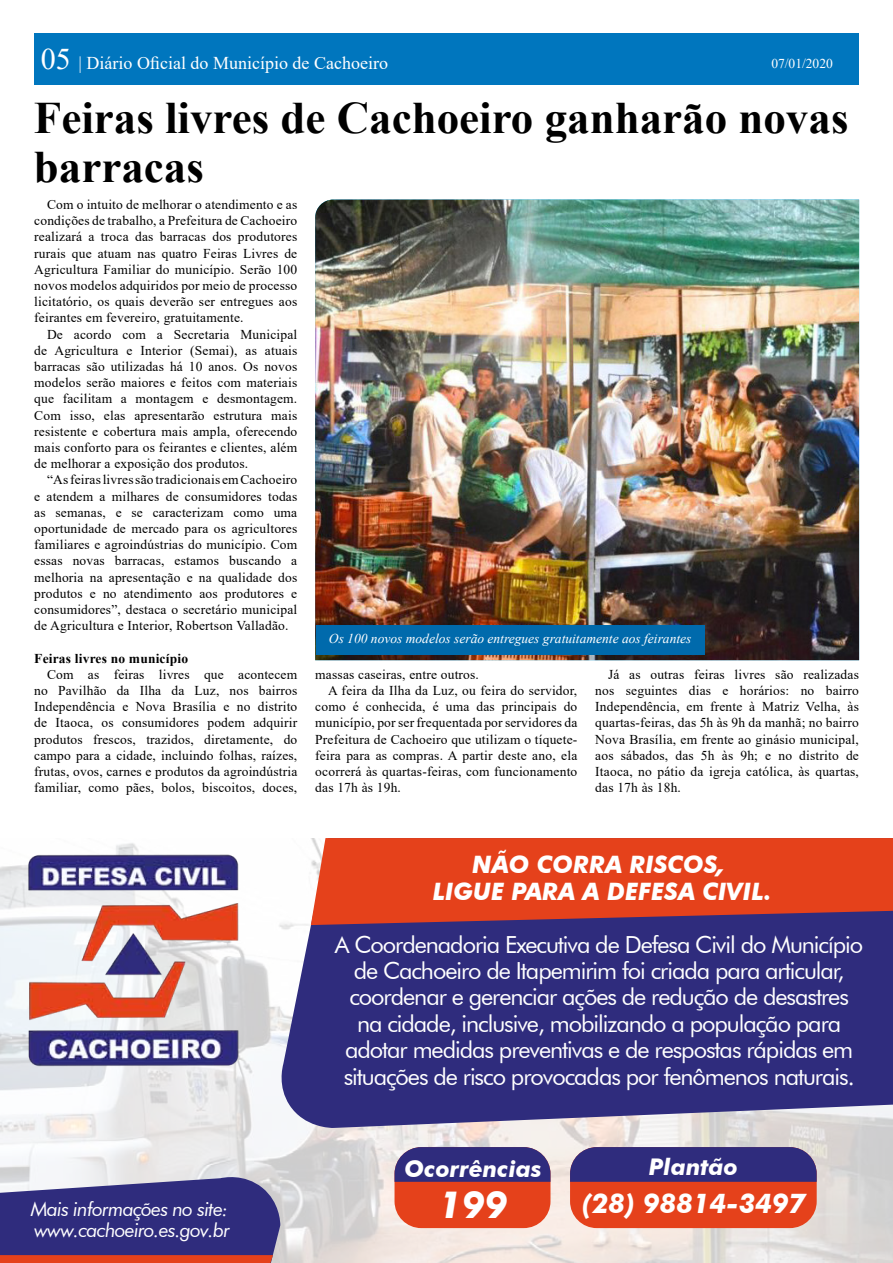
<style>
.page{position:relative;width:893px;height:1263px;background:#fff}
.page>*{position:absolute;margin:0;border:0;box-sizing:border-box;transform-origin:0 0}
.t1{font:700 45px/49.5px "Times New Roman";color:#000}
.t2{font:italic 700 37.5px "Futura BT";color:#fff}
.t3{font:italic 700 27.3px "Futura BT";color:#fff}
.t4{font:italic 700 24px/26.4px "Futura BT";color:#fff;text-align:center}
.t5{font:23.55px/26.4px "Futura BT";letter-spacing:-.045em;color:#fff;text-align:center}
.t6{font:italic 700 22.95px "Futura BT";color:#fff}
.t7{font:italic 19.5px/21px "Futura BT";letter-spacing:-.04em;color:#fff}
.t8{font:18px "Times New Roman";color:#fff}
.t9{font:13.5px/16.2px "Times New Roman";letter-spacing:.015em;color:#000;text-align:justify}
.t10{font:italic 13.5px "Times New Roman";color:#fff}
.t11{font:700 13.5px "Times New Roman";letter-spacing:.015em;color:#000}
.t12{font:13.5px "Times New Roman";color:#fff}
.s1{font-size:30px}
</style>
<div class="page">
<img style="left:315px;top:200px;width:544px;height:460px">
<div style="left:34px;top:34px;width:824px;height:51px;background:#0076be"></div>
<img style="left:0;top:843px;width:892px;height:420px">
<svg style="left:278px;top:843px;width:615px;height:285px;background:#423f88"></svg>
<svg style="left:311px;top:838px;width:582px;height:87px;background:#d64226"></svg>
<div style="left:394px;top:1147px;width:156px;height:81px;background:#e5411b;border-radius:27px"></div>
<svg style="left:394px;top:1147px;width:156px;height:35px;background:#3b3782"></svg>
<div style="left:570px;top:1147px;width:247px;height:81px;background:#e5411b;border-radius:27px"></div>
<svg style="left:570px;top:1147px;width:247px;height:35px;background:#37327f"></svg>
<img style="left:24px;top:851px;width:217px;height:218px">
<svg style="left:0;top:1173px;width:280px;height:90px;background:#584884"></svg>
<div style="left:316px;top:625px;width:388px;height:30px;background:#006aac"></div>
<h3 class="t8" style="left:41px;top:50px;width:349px"><span class="s1">05</span> | Diário Oficial do Município de Cachoeiro</h3>
<p class="t12" style="left:771px;top:54px;width:63px">07/01/2020</p>
<h1 class="t1" style="left:34px;top:91px;width:816px">Feiras livres de Cachoeiro ganharão novas barracas</h1>
<p class="t9" style="left:34px;top:196px;width:265px;text-indent:13px">Com o intuito de melhorar o atendimento e as condições de trabalho, a Prefeitura de Cachoeiro realizará a troca das barracas dos produtores rurais que atuam nas quatro Feiras Livres de Agricultura Familiar do município. Serão 100 novos modelos adquiridos por meio de processo licitatório, os quais deverão ser entregues aos feirantes em fevereiro, gratuitamente.</p>
<p class="t9" style="left:34px;top:325px;width:265px;text-indent:13px">De acordo com a Secretaria Municipal de Agricultura e Interior (Semai), as atuais barracas são utilizadas há 10 anos. Os novos modelos serão maiores e feitos com materiais que facilitam a montagem e desmontagem.<br>Com isso, elas apresentarão estrutura mais resistente e cobertura mais ampla, oferecendo mais conforto para os feirantes e clientes, além de melhorar a exposição dos produtos.</p>
<p class="t9" style="left:34px;top:471px;width:265px;text-indent:13px">“As feiras livres são tradicionais em Cachoeiro e atendem a milhares de consumidores todas as semanas, e se caracterizam como uma oportunidade de mercado para os agricultores familiares e agroindústrias do município. Com essas novas barracas, estamos buscando a melhoria na apresentação e na qualidade dos produtos e no atendimento aos produtores e consumidores”, destaca o secretário municipal de Agricultura e Interior, Robertson Valladão.</p>
<p class="t11" style="left:34px;top:648px;width:155px">Feiras livres no município</p>
<p class="t9" style="left:34px;top:666px;width:265px;text-indent:13px">Com as feiras livres que acontecem no Pavilhão da Ilha da Luz, nos bairros Independência e Nova Brasília e no distrito de Itaoca, os consumidores podem adquirir produtos frescos, trazidos, diretamente, do campo para a cidade, incluindo folhas, raízes, frutas, ovos, carnes e produtos da agroindústria familiar, como pães, bolos, biscoitos, doces,</p>
<p class="t10" style="left:329px;top:629px;width:364px">Os 100 novos modelos serão entregues gratuitamente aos feirantes</p>
<p class="t9" style="left:595px;top:666px;width:265px;text-indent:13px">Já as outras feiras livres são realizadas nos seguintes dias e horários: no bairro Independência, em frente à Matriz Velha, às quartas-feiras, das 5h às 9h da manhã; no bairro Nova Brasília, em frente ao ginásio municipal, aos sábados, das 5h às 9h; e no distrito de Itaoca, no pátio da igreja católica, às quartas, das 17h às 18h.</p>
<p class="t9" style="left:315px;top:666px;width:165px">massas caseiras, entre outros.</p>
<p class="t9" style="left:328px;top:682px;width:251px">A feira da Ilha da Luz, ou feira do servidor,</p>
<p class="t9" style="left:315px;top:698px;width:264px">como é conhecida, é uma das principais do</p>
<p class="t9" style="left:315px;top:714px;width:264px">município, por ser frequentada por servidores da</p>
<p class="t9" style="left:315px;top:730px;width:264px">Prefeitura de Cachoeiro que utilizam o tíquete-</p>
<p class="t9" style="left:315px;top:747px;width:264px">feira para as compras. A partir deste ano, ela</p>
<p class="t9" style="left:315px;top:763px;width:264px">ocorrerá às quartas-feiras, com funcionamento</p>
<p class="t9" style="left:315px;top:779px;width:87px">das 17h às 19h.</p>
<h3 class="t4" style="left:433px;top:851px;width:340px">NÃO CORRA RISCOS,<br>LIGUE PARA A DEFESA CIVIL.</h3>
<h3 class="t7" style="left:31px;top:1198px;width:201px">Mais informações no site: www.cachoeiro.es.gov.br</h3>
<p class="t5" style="left:335px;top:931px;width:530px">A Coordenadoria Executiva de Defesa Civil do Município de Cachoeiro de Itapemirim foi criada para articular, coordenar e gerenciar ações de redução de desastres na cidade, inclusive, mobilizando a população para adotar medidas preventivas e de respostas rápidas em situações de risco provocadas por fenômenos naturais.</p>
<h3 class="t6" style="left:404px;top:1155px;width:139px">Ocorrências</h3>
<h2 class="t2" style="left:439px;top:1182px;width:70px">199</h2>
<h3 class="t6" style="left:649px;top:1153px;width:91px">Plantão</h3>
<h3 class="t3" style="left:582px;top:1186px;width:225px">(28) 98814-3497</h3>
</div>
